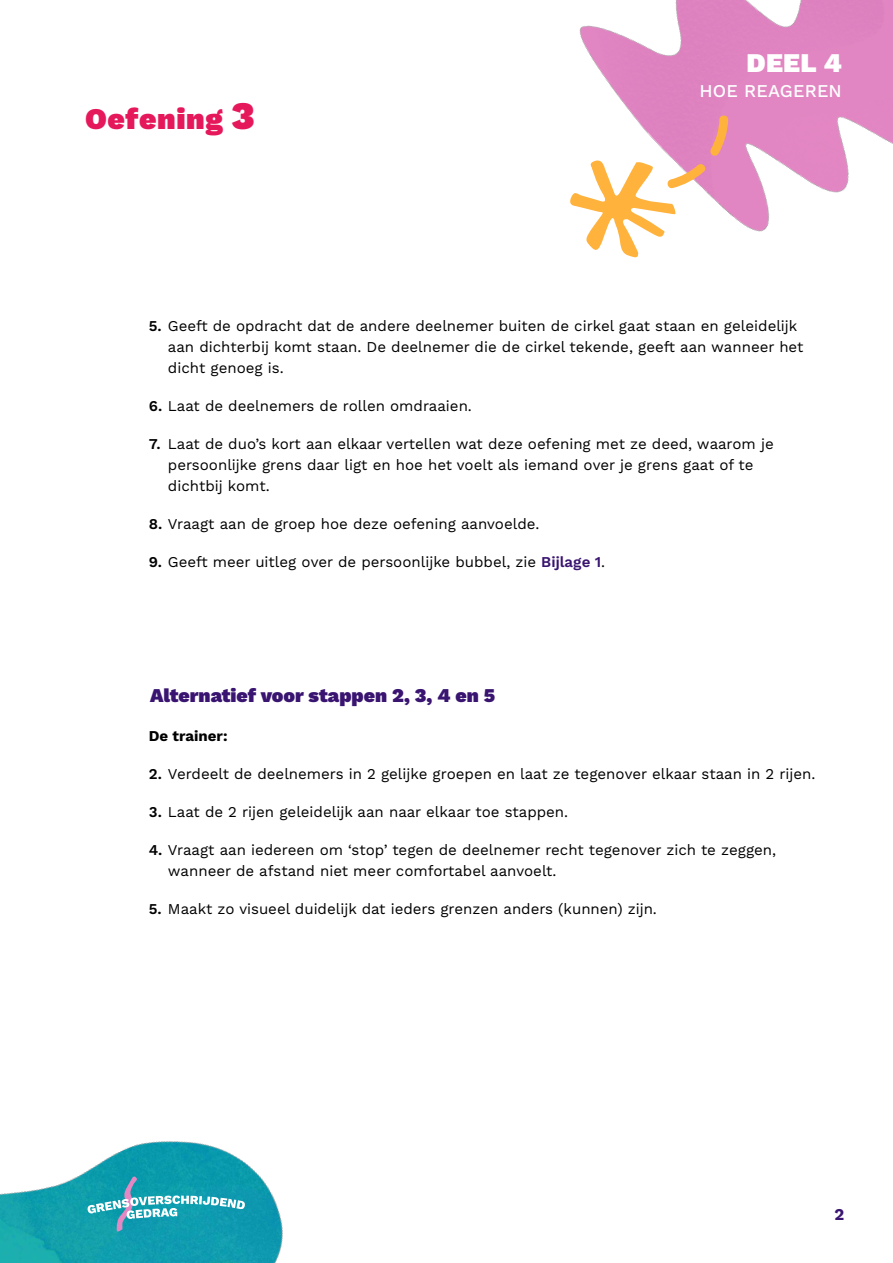
<style>
.page{position:relative;width:893px;height:1263px;background:#fff}
.page>*{position:absolute;margin:0;border:0;box-sizing:border-box;transform-origin:0 0}
.t1{font:900 30px "Work Sans";letter-spacing:.02em;color:#e6185c}
.t2{font:900 27px "Work Sans";color:#fff}
.t3{font:900 19.5px "Work Sans";color:#391470}
.t4{font:500 18px "Work Sans";letter-spacing:.01em;color:#fff}
.t5{font:700 16.5px "Work Sans";color:#391470}
.t6{font:15px/21px "Work Sans";color:#000}
.t7{font:700 15px "Work Sans";color:#000}
.s1{font-size:39px}
.s2{font-weight:600}
.s3{font-weight:600;color:#391470}
</style>
<div class="page">
<img style="left:579px;top:0;width:314px;height:232px">
<svg style="left:570px;top:114px;width:158px;height:144px"></svg>
<img style="left:0;top:1141px;width:283px;height:122px">
<svg style="left:87px;top:1176px;width:158px;height:57px;background:#30a7b8"></svg>
<h1 class="t1" style="left:85px;top:101px;width:171px">Oefening <span class="s1">3</span></h1>
<h2 class="t2" style="left:746px;top:47px;width:97px">DEEL 4</h2>
<p class="t4" style="left:699px;top:81px;width:144px">HOE REAGEREN</p>
<p class="t6" style="left:168px;top:316px;width:637px;text-indent:-19px"><span class="s2">5.</span> Geeft de opdracht dat de andere deelnemer buiten de cirkel gaat staan en geleidelijk aan dichterbij komt staan. De deelnemer die de cirkel tekende, geeft aan wanneer het dicht genoeg is.</p>
<p class="t6" style="left:149px;top:396px;width:325px"><span class="s2">6.</span> Laat de deelnemers de rollen omdraaien.</p>
<p class="t6" style="left:168px;top:434px;width:607px;text-indent:-19px"><span class="s2">7.</span> Laat de duo’s kort aan elkaar vertellen wat deze oefening met ze deed, waarom je persoonlijke grens daar ligt en hoe het voelt als iemand over je grens gaat of te dichtbij komt.</p>
<p class="t6" style="left:149px;top:514px;width:392px"><span class="s2">8.</span> Vraagt aan de groep hoe deze oefening aanvoelde.</p>
<p class="t6" style="left:149px;top:552px;width:458px"><span class="s2">9.</span> Geeft meer uitleg over de persoonlijke bubbel, zie <span class="s3">Bijlage 1</span>.</p>
<h3 class="t3" style="left:150px;top:684px;width:346px">Alternatief voor stappen 2, 3, 4 en 5</h3>
<p class="t7" style="left:149px;top:727px;width:80px">De trainer:</p>
<p class="t6" style="left:149px;top:764px;width:668px"><span class="s2">2.</span> Verdeelt de deelnemers in 2 gelijke groepen en laat ze tegenover elkaar staan in 2 rijen.</p>
<p class="t6" style="left:149px;top:802px;width:421px"><span class="s2">3.</span> Laat de 2 rijen geleidelijk aan naar elkaar toe stappen.</p>
<p class="t6" style="left:168px;top:840px;width:610px;text-indent:-19px"><span class="s2">4.</span> Vraagt aan iedereen om ‘stop’ tegen de deelnemer recht tegenover zich te zeggen, wanneer de afstand niet meer comfortabel aanvoelt.</p>
<p class="t6" style="left:149px;top:899px;width:510px"><span class="s2">5.</span> Maakt zo visueel duidelijk dat ieders grenzen anders (kunnen) zijn.</p>
<p class="t5" style="left:834px;top:1205px;width:11px">2</p>
</div>
